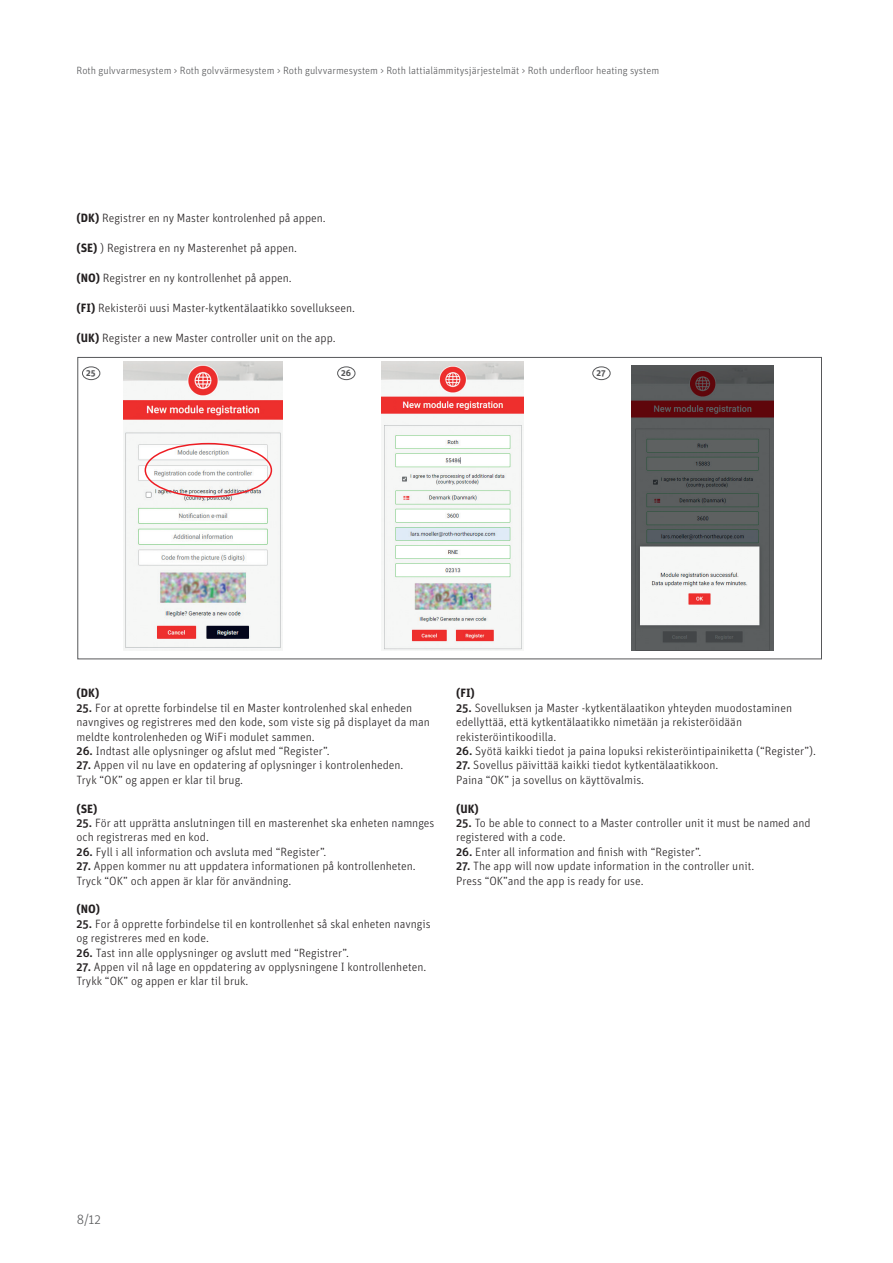
<style>
.page{position:relative;width:893px;height:1263px;background:#fff}
.page>*{position:absolute;margin:0;border:0;box-sizing:border-box;transform-origin:0 0}
.t1{font:300 13.5px "Unit OT";color:#57585a}
.t2{font:300 12px/14.4px "Unit OT";color:#231f20}
.t3{font:700 12px "Unit OT";color:#231f20}
.t4{font:300 10.5px "Unit OT";color:#57585a}
.t5{font:700 9px "Unit OT";color:#57585a}
.s1{font-weight:700}
.s2{font-weight:500}
</style>
<div class="page">
<img style="left:123px;top:361px;width:160px;height:289px">
<img style="left:381px;top:361px;width:143px;height:289px">
<img style="left:631px;top:366px;width:142px;height:285px">
<div style="left:82px;top:367px;width:18px;height:13px;border:1px solid #57585a;border-radius:50%"></div>
<div style="left:337px;top:367px;width:18px;height:13px;border:1px solid #57585a;border-radius:50%"></div>
<div style="left:592px;top:367px;width:18px;height:13px;border:1px solid #57585a;border-radius:50%"></div>
<div style="left:145px;top:443px;width:127px;height:54px;border:2px solid #ee1d23;border-radius:50%"></div>
<p class="t4" style="left:77px;top:64px;width:584px">Roth gulvvarmesystem &gt; Roth golvvärmesystem &gt; Roth gulvvarmesystem &gt; Roth lattialämmitysjärjestelmät &gt; Roth underfloor heating system</p>
<p class="t2" style="left:77px;top:211px;width:251px"><span class="s1">(DK)</span> Registrer en ny Master kontrolenhed på appen.</p>
<p class="t2" style="left:77px;top:240px;width:222px"><span class="s1">(SE)</span> ) Registrera en ny Masterenhet på appen.</p>
<p class="t2" style="left:77px;top:270px;width:217px"><span class="s1">(NO)</span> Registrer en ny kontrollenhet på appen.</p>
<p class="t2" style="left:77px;top:300px;width:280px"><span class="s1">(FI)</span> Rekisteröi uusi Master-kytkentälaatikko sovellukseen.</p>
<p class="t2" style="left:77px;top:330px;width:261px"><span class="s1">(UK)</span> Register a new Master controller unit on the app.</p>
<p class="t5" style="left:86px;top:367px;width:11px">25</p>
<p class="t5" style="left:341px;top:367px;width:11px">26</p>
<p class="t5" style="left:597px;top:367px;width:11px">27</p>
<p class="t3" style="left:77px;top:685px;width:24px">(DK)</p>
<p class="t2" style="left:77px;top:700px;width:355px"><span class="s2">25.</span> For at oprette forbindelse til en Master kontrolenhed skal enheden navngives og registreres med den kode, som viste sig på displayet da man meldte kontrolenheden og WiFi modulet sammen.</p>
<p class="t2" style="left:77px;top:744px;width:254px"><span class="s2">26.</span> Indtast alle oplysninger og afslut med “Register”.</p>
<p class="t2" style="left:77px;top:758px;width:328px"><span class="s2">27.</span> Appen vil nu lave en opdatering af oplysninger i kontrolenheden.</p>
<p class="t2" style="left:77px;top:772px;width:168px">Tryk “OK” og appen er klar til brug.</p>
<p class="t3" style="left:77px;top:800px;width:23px">(SE)</p>
<p class="t2" style="left:77px;top:816px;width:359px"><span class="s2">25.</span> För att upprätta anslutningen till en masterenhet ska enheten namnges och registreras med en kod.</p>
<p class="t2" style="left:77px;top:844px;width:251px"><span class="s2">26.</span> Fyll i all information och avsluta med “Register”.</p>
<p class="t2" style="left:77px;top:859px;width:341px"><span class="s2">27.</span> Appen kommer nu att uppdatera informationen på kontrollenheten.<br>Tryck “OK” och appen är klar för användning.</p>
<p class="t3" style="left:77px;top:901px;width:25px">(NO)</p>
<p class="t2" style="left:77px;top:916px;width:356px"><span class="s2">25.</span> For å opprette forbindelse til en kontrollenhet så skal enheten navngis og registreres med en kode.</p>
<p class="t2" style="left:77px;top:945px;width:274px"><span class="s2">26.</span> Tast inn alle opplysninger og avslutt med “Registrer”.</p>
<p class="t2" style="left:77px;top:960px;width:351px"><span class="s2">27.</span> Appen vil nå lage en oppdatering av opplysningene I kontrollenheten.<br>Trykk “OK” og appen er klar til bruk.</p>
<p class="t3" style="left:456px;top:685px;width:20px">(FI)</p>
<p class="t2" style="left:456px;top:700px;width:337px"><span class="s2">25.</span> Sovelluksen ja Master -kytkentälaatikon yhteyden muodostaminen edellyttää, että kytkentälaatikko nimetään ja rekisteröidään</p>
<p class="t2" style="left:456px;top:729px;width:102px">rekisteröintikoodilla.</p>
<p class="t2" style="left:456px;top:744px;width:361px"><span class="s2">26.</span> Syötä kaikki tiedot ja paina lopuksi rekisteröintipainiketta (“Register”).</p>
<p class="t2" style="left:456px;top:758px;width:264px"><span class="s2">27.</span> Sovellus päivittää kaikki tiedot kytkentälaatikkoon.</p>
<p class="t2" style="left:456px;top:772px;width:190px">Paina “OK” ja sovellus on käyttövalmis.</p>
<p class="t3" style="left:456px;top:800px;width:24px">(UK)</p>
<p class="t2" style="left:456px;top:816px;width:356px"><span class="s2">25.</span> To be able to connect to a Master controller unit it must be named and registered with a code.</p>
<p class="t2" style="left:456px;top:844px;width:247px"><span class="s2">26.</span> Enter all information and finish with “Register”.</p>
<p class="t2" style="left:456px;top:859px;width:300px"><span class="s2">27.</span> The app will now update information in the controller unit.</p>
<p class="t2" style="left:456px;top:873px;width:189px">Press “OK”and the app is ready for use.</p>
<p class="t1" style="left:77px;top:1211px;width:26px">8/12</p>
</div>
